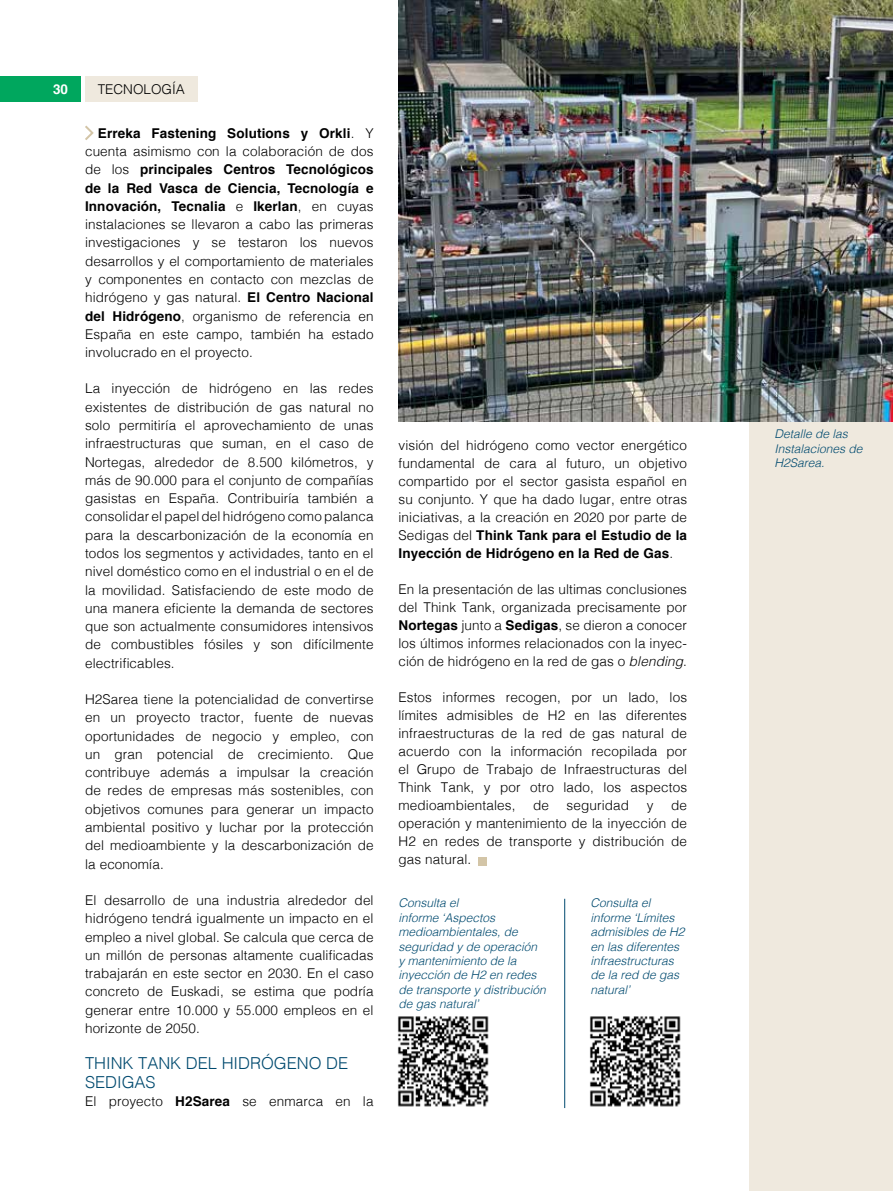
<style>
.page{position:relative;width:893px;height:1191px;background:#fff}
.page>*{position:absolute;margin:0;border:0;box-sizing:border-box;transform-origin:0 0}
.t1{font:300 16.5px/18.3px "Helvetica";color:#004a6f}
.t2{font:300 13.5px/18.3px "Helvetica";letter-spacing:.01em;color:#000;text-align:justify}
.t3{font:700 13.5px "Helvetica";color:#fff}
.t4{font:italic 300 12px/14.4px "Helvetica";color:#004a6f}
.s1{font-weight:700}
.s2{font-style:italic}
</style>
<div class="page">
<svg style="left:85px;top:126px;width:9px;height:14px"></svg>
<div style="left:478px;top:857px;width:9px;height:8px;background:#d3c5a7"></div>
<div style="left:750px;top:0;width:143px;height:1191px;background:#efe9de"></div>
<img style="left:397px;top:1016px;width:92px;height:91px">
<img style="left:589px;top:1016px;width:92px;height:91px">
<img style="left:398px;top:0;width:495px;height:421px">
<hr style="left:564px;top:898px;width:1px;height:210px;background:#004a6f">
<div style="left:85px;top:77px;width:113px;height:25px;background:#efe9de"></div>
<div style="left:0;top:77px;width:81px;height:25px;background:#00a75e"></div>
<p class="t3" style="left:53px;top:79px;width:17px">30</p>
<p class="t2" style="left:98px;top:79px;width:89px">TECNOLOGÍA</p>
<p class="t2" style="left:85px;top:123px;width:290px;text-indent:13px"><span class="s1">Erreka Fastening Solutions y Orkli</span>. Y cuenta asimismo con la colaboración de dos de los <span class="s1">principales Centros Tecnológicos de la Red Vasca de Ciencia, Tecnología e Innovación, Tecnalia</span> e <span class="s1">Ikerlan</span>, en cuyas instalaciones se llevaron a cabo las primeras investigaciones y se testaron los nuevos desarrollos y el comportamiento de materiales y componentes en contacto con mezclas de hidrógeno y gas natural. <span class="s1">El Centro Nacional del Hidrógeno</span>, organismo de referencia en España en este campo, también ha estado involucrado en el proyecto.</p>
<p class="t2" style="left:85px;top:378px;width:290px">La inyección de hidrógeno en las redes existentes de distribución de gas natural no solo permitiría el aprovechamiento de unas infraestructuras que suman, en el caso de Nortegas, alrededor de 8.500 kilómetros, y más de 90.000 para el conjunto de compañías gasistas en España. Contribuiría también a consolidar el papel del hidrógeno como palanca para la descarbonización de la economía en todos los segmentos y actividades, tanto en el nivel doméstico como en el industrial o en el de la movilidad. Satisfaciendo de este modo de una manera eficiente la demanda de sectores que son actualmente consumidores intensivos de combustibles fósiles y son difícilmente electrificables.</p>
<p class="t2" style="left:85px;top:689px;width:290px">H2Sarea tiene la potencialidad de convertirse en un proyecto tractor, fuente de nuevas oportunidades de negocio y empleo, con un gran potencial de crecimiento. Que contribuye además a impulsar la creación de redes de empresas más sostenibles, con objetivos comunes para generar un impacto ambiental positivo y luchar por la protección del medioambiente y la descarbonización de la economía.</p>
<p class="t2" style="left:85px;top:890px;width:290px">El desarrollo de una industria alrededor del hidrógeno tendrá igualmente un impacto en el empleo a nivel global. Se calcula que cerca de un millón de personas altamente cualificadas trabajarán en este sector en 2030. En el caso concreto de Euskadi, se estima que podría generar entre 10.000 y 55.000 empleos en el horizonte de 2050.</p>
<p class="t1" style="left:85px;top:1053px;width:265px">THINK TANK DEL HIDRÓGENO DE<br>SEDIGAS</p>
<p class="t2" style="left:85px;top:1091px;width:290px">El proyecto <span class="s1">H2Sarea</span> se enmarca en la</p>
<p class="t2" style="left:398px;top:435px;width:290px">visión del hidrógeno como vector energético fundamental de cara al futuro, un objetivo compartido por el sector gasista español en su conjunto. Y que ha dado lugar, entre otras iniciativas, a la creación en 2020 por parte de Sedigas del <span class="s1">Think Tank para el Estudio de la Inyección de Hidrógeno en la Red de Gas</span>.</p>
<p class="t2" style="left:398px;top:579px;width:290px">En la presentación de las ultimas conclusiones del Think Tank, organizada precisamente por <span class="s1">Nortegas</span> junto a <span class="s1">Sedigas</span>, se dieron a conocer los últimos informes relacionados con la inyec&shy;ción de hidrógeno en la red de gas o <span class="s2">blending</span>.</p>
<p class="t2" style="left:398px;top:687px;width:290px">Estos informes recogen, por un lado, los límites admisibles de H2 en las diferentes infraestructuras de la red de gas natural de acuerdo con la información recopilada por el Grupo de Trabajo de Infraestructuras del Think Tank, y por otro lado, los aspectos medioambientales,</p>
<p class="t2" style="left:398px;top:795px;width:290px;text-indent:273px">de operación y mantenimiento de la inyección de H2 en redes de transporte y distribución de gas natural.</p>
<p class="t4" style="left:398px;top:895px;width:149px">Consulta el<br>informe ‘Aspectos medioambientales, de seguridad y de operación y mantenimiento de la inyección de H2 en redes de transporte y distribución de gas natural’</p>
<p class="t2" style="left:533px;top:795px;width:17px">de</p>
<p class="t2" style="left:567px;top:795px;width:64px">seguridad</p>
<p class="t2" style="left:647px;top:795px;width:8px">y</p>
<p class="t4" style="left:591px;top:895px;width:96px">Consulta el informe ‘Límites admisibles de H2 en las diferentes infraestructuras de la red de gas natural’</p>
<p class="t4" style="left:774px;top:426px;width:90px">Detalle de las<br>Instalaciones de<br>H2Sarea.</p>
</div>
